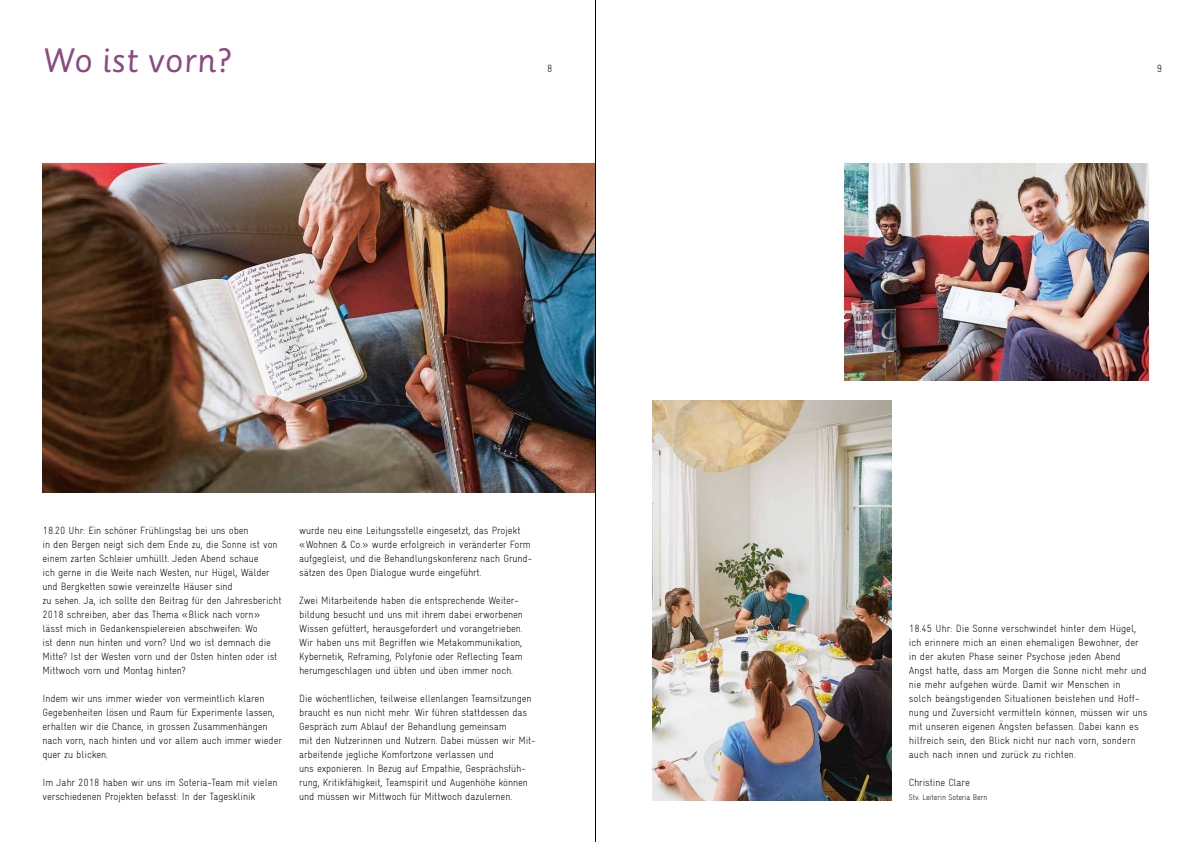
<style>
.page{position:relative;width:1191px;height:842px;background:#fff}
.page>*{position:absolute;margin:0;border:0;box-sizing:border-box;transform-origin:0 0}
.t1{font:33px "Sassoon Primary";color:#8b4980}
.t2{font:300 condensed 10.5px/14px "Gravur";letter-spacing:-.01em;color:#000}
.t3{font:300 condensed 8px "Gravur";letter-spacing:-.01em;color:#000}
</style>
<div class="page">
<img style="left:43px;top:163px;width:552px;height:329px">
<img style="left:844px;top:163px;width:304px;height:217px">
<img style="left:652px;top:401px;width:239px;height:399px">
<hr style="left:595px;top:0;width:1px;height:842px;background:#000">
<h1 class="t1" style="left:43px;top:41px;width:190px">Wo ist vorn?</h1>
<p class="t2" style="left:547px;top:62px;width:7px">8</p>
<p class="t2" style="left:1157px;top:62px;width:7px">9</p>
<p class="t2" style="left:43px;top:524px;width:240px">18.20 Uhr: Ein schöner Frühlingstag bei uns oben<br>in den Bergen neigt sich dem Ende zu, die Sonne ist von einem zarten Schleier umhüllt. Jeden Abend schaue<br>ich gerne in die Weite nach Westen, nur Hügel, Wälder und Bergketten sowie vereinzelte Häuser sind<br>zu sehen. Ja, ich sollte den Beitrag für den Jahresbericht 2018 schreiben, aber das Thema «Blick nach vorn» lässt mich in Gedankenspielereien abschweifen: Wo<br>ist denn nun hinten und vorn? Und wo ist demnach die Mitte? Ist der Westen vorn und der Osten hinten oder ist Mittwoch vorn und Montag hinten?</p>
<p class="t2" style="left:43px;top:691px;width:241px">Indem wir uns immer wieder von vermeintlich klaren Gegebenheiten lösen und Raum für Experimente lassen, erhalten wir die Chance, in grossen Zusammenhängen nach vorn, nach hinten und vor allem auch immer wieder quer zu blicken.</p>
<p class="t2" style="left:43px;top:775px;width:236px">Im Jahr 2018 haben wir uns im Soteria-Team mit vielen verschiedenen Projekten befasst: In der Tagesklinik</p>
<p class="t2" style="left:299px;top:524px;width:234px">wurde neu eine Leitungsstelle eingesetzt, das Projekt «Wohnen &amp; Co.» wurde erfolgreich in veränderter Form aufgegleist, und die Behandlungskonferenz nach Grund&shy;sätzen des Open Dialogue wurde eingeführt.</p>
<p class="t2" style="left:299px;top:594px;width:225px">Zwei Mitarbeitende haben die entsprechende Weiter&shy;bildung besucht und uns mit ihrem dabei erworbenen Wissen gefüttert, herausgefordert und vorangetrieben.<br>Wir haben uns mit Begriffen wie Metakommunikation, Kybernetik, Reframing, Polyfonie oder Reflecting Team herumgeschlagen und übten und üben immer noch.</p>
<p class="t2" style="left:299px;top:692px;width:237px">Die wöchentlichen, teilweise ellenlangen Teamsitzungen braucht es nun nicht mehr. Wir führen stattdessen das Gespräch zum Ablauf der Behandlung gemeinsam<br>mit den Nutzerinnen und Nutzern. Dabei müssen wir Mit&shy;arbeitende jegliche Komfortzone verlassen und<br>uns exponieren. In Bezug auf Empathie, Gesprächsfüh&shy;rung, Kritikfähigkeit, Teamspirit und Augenhöhe können und müssen wir Mittwoch für Mittwoch dazulernen.</p>
<p class="t2" style="left:909px;top:621px;width:240px">18.45 Uhr: Die Sonne verschwindet hinter dem Hügel, ich erinnere mich an einen ehemaligen Bewohner, der in der akuten Phase seiner Psychose jeden Abend<br>Angst hatte, dass am Morgen die Sonne nicht mehr und nie mehr aufgehen würde. Damit wir Menschen in<br>solch beängstigenden Situationen beistehen und Hoff&shy;nung und Zuversicht vermitteln können, müssen wir uns mit unseren eigenen Ängsten befassen. Dabei kann es hilfreich sein, den Blick nicht nur nach vorn, sondern auch nach innen und zurück zu richten.</p>
<p class="t2" style="left:909px;top:775px;width:63px">Christine Clare</p>
<p class="t3" style="left:909px;top:793px;width:80px">Stv. Leiterin Soteria Bern</p>
</div>
